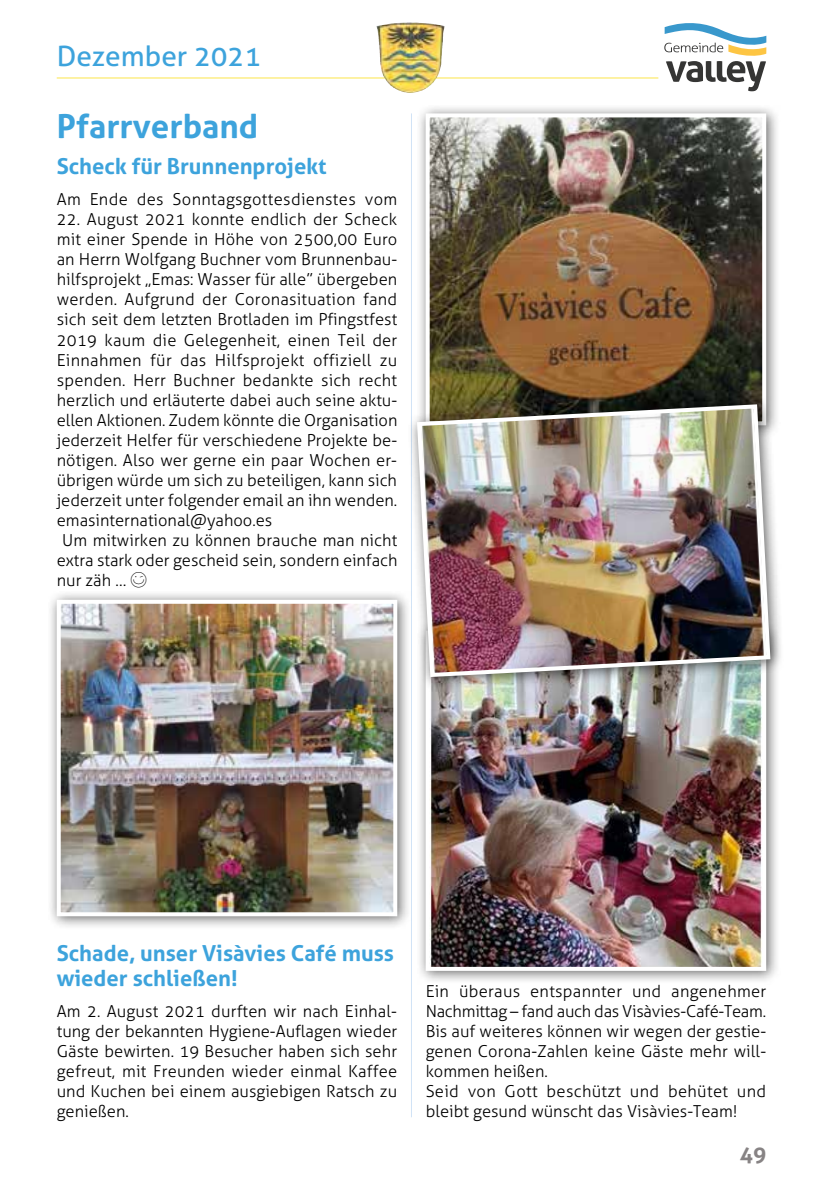
<style>
.page{position:relative;width:840px;height:1191px;background:#fff}
.page>*{position:absolute;margin:0;border:0;box-sizing:border-box;transform-origin:0 0}
.t1{font:700 33px "Aller";color:#3da3dc}
.t2{font:28px "Aller";color:#3da3dc}
.t3{font:700 22px/25px "Aller";color:#3da3dc}
.t4{font:700 22px "Aller";color:#878384}
.t5{font:300 16.4px/20px "Aller";color:#000;text-align:justify}
.t6{font:300 16.4px "Aller";letter-spacing:.02em;color:#000}
.s1{font-family:"Smiley Face";font-weight:400}
</style>
<div class="page">
<hr style="left:57px;top:77px;width:601px;height:2px;background:#fdee86">
<hr style="left:411px;top:113px;width:1px;height:1004px;background:#d1e3f6">
<svg style="left:664px;top:23px;width:101px;height:68px"></svg>
<img style="left:376px;top:22px;width:67px;height:71px">
<div style="left:47px;top:590px;width:364px;height:340px;background:#000;opacity:.6"></div>
<img style="left:62px;top:605px;width:330px;height:306px">
<div style="left:57px;top:600px;width:340px;height:316px;border:4px solid #fff"></div>
<div style="left:415px;top:103px;width:365px;height:337px;background:#000;opacity:.6"></div>
<img style="left:430px;top:118px;width:330px;height:276px">
<div style="left:425px;top:113px;width:340px;height:312px;border:4px solid #fff"></div>
<div style="left:415px;top:620px;width:365px;height:365px;background:#000;opacity:.6"></div>
<img style="left:430px;top:690px;width:330px;height:276px">
<div style="left:425px;top:630px;width:340px;height:341px;border:4px solid #fff"></div>
<div style="left:407px;top:394px;width:376px;height:296px;background:#000;opacity:.6"></div>
<img style="left:414px;top:402px;width:358px;height:277px">
<h2 class="t2" style="left:57px;top:39px;width:206px">Dezember 2021</h2>
<h1 class="t1" style="left:57px;top:106px;width:203px">Pfarrverband</h1>
<h3 class="t3" style="left:57px;top:154px;width:271px">Scheck für Brunnenprojekt</h3>
<p class="t6" style="left:57px;top:190px;width:342px">Am Ende des Sonntagsgottesdienstes vom</p>
<p class="t5" style="left:57px;top:210px;width:341px">22. August 2021 konnte endlich der Scheck</p>
<p class="t5" style="left:57px;top:230px;width:342px">mit einer Spende in Höhe von 2500,00 Euro</p>
<p class="t5" style="left:57px;top:250px;width:342px">an Herrn Wolfgang Buchner vom Brunnenbau-</p>
<p class="t5" style="left:57px;top:270px;width:342px">hilfsprojekt „Emas: Wasser für alle” übergeben</p>
<p class="t5" style="left:57px;top:290px;width:341px">werden. Aufgrund der Coronasituation fand</p>
<p class="t5" style="left:57px;top:310px;width:342px">sich seit dem letzten Brotladen im Pfingstfest</p>
<p class="t5" style="left:57px;top:330px;width:342px">2019 kaum die Gelegenheit, einen Teil der</p>
<p class="t6" style="left:57px;top:350px;width:342px">Einnahmen für das Hilfsprojekt offiziell zu</p>
<p class="t5" style="left:57px;top:370px;width:341px">spenden. Herr Buchner bedankte sich recht</p>
<p class="t5" style="left:57px;top:390px;width:342px">herzlich und erläuterte dabei auch seine aktu-</p>
<p class="t5" style="left:57px;top:410px;width:342px">ellen Aktionen. Zudem könnte die Organisation</p>
<p class="t5" style="left:57px;top:430px;width:342px">jederzeit Helfer für verschiedene Projekte be-</p>
<p class="t5" style="left:57px;top:450px;width:341px">nötigen. Also wer gerne ein paar Wochen er-</p>
<p class="t5" style="left:57px;top:470px;width:341px">übrigen würde um sich zu beteiligen, kann sich</p>
<p class="t5" style="left:57px;top:490px;width:342px">jederzeit unter folgender email an ihn wenden.</p>
<p class="t5" style="left:57px;top:510px;width:217px">emasinternational@yahoo.es</p>
<p class="t5" style="left:62px;top:530px;width:336px">Um mitwirken zu können brauche man nicht</p>
<p class="t5" style="left:57px;top:550px;width:342px">extra stark oder gescheid sein, sondern einfach</p>
<p class="t5" style="left:57px;top:570px;width:92px">nur zäh … <span class="s1">T</span></p>
<h3 class="t3" style="left:57px;top:940px;width:338px">Schade, unser Visàvies Café muss wieder schließen!</h3>
<p class="t5" style="left:57px;top:1001px;width:342px">Am 2. August 2021 durften wir nach Einhal&shy;tung der bekannten Hygiene-Auflagen wieder Gäste bewirten. 19 Besucher haben sich sehr gefreut, mit Freunden wieder einmal Kaffee und Kuchen bei einem ausgiebigen Ratsch zu genießen.</p>
<p class="t5" style="left:425px;top:981px;width:342px;text-align:left">Ein überaus entspannter und angenehmer Nachmittag – fand auch das Visàvies-Café-Team.<br>Bis auf weiteres können wir wegen der gestie&shy;genen Corona-Zahlen keine Gäste mehr will&shy;kommen heißen.<br>Seid von Gott beschützt und behütet und bleibt gesund wünscht das Visàvies-Team!</p>
<h3 class="t4" style="left:739px;top:1140px;width:28px">49</h3>
</div>
